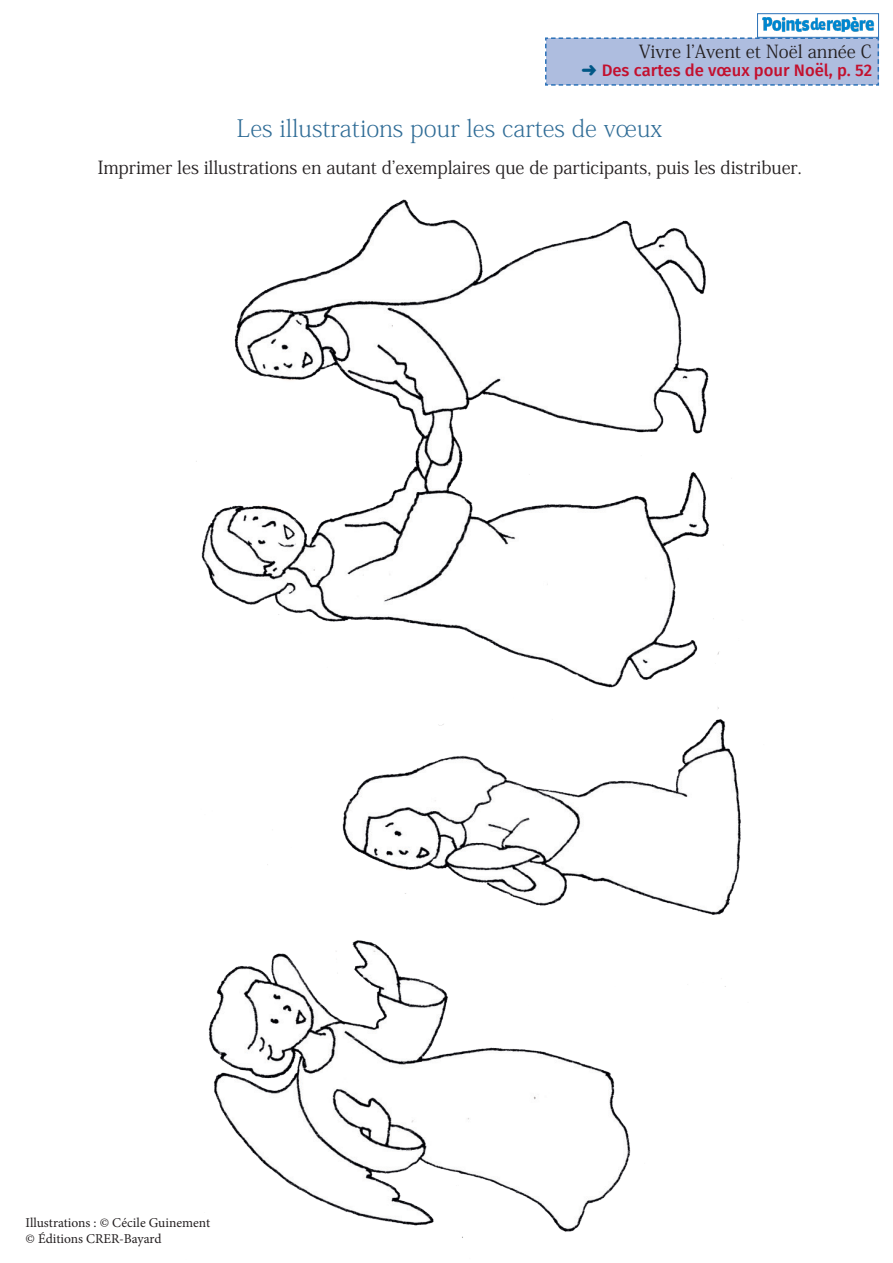
<style>
.page{position:relative;width:893px;height:1263px;background:#fff}
.page>*{position:absolute;margin:0;border:0;box-sizing:border-box;transform-origin:0 0}
.Titre_4{font:200 24px "Koz Min Pr 6 N";color:#2f6c96}
.Texte_courant{font:18px "Koz Min Pr 6 N";letter-spacing:-.005em;color:#231f20}
.t1{font:500 16.65px "Fira Sans";color:#c3102e}
.t2{font:13.5px "Minion Pro";color:#231f20}
.s1{color:#015786}
</style>
<div class="page">
<div style="left:757px;top:13px;width:122px;height:25px;border:1px solid #2c72b8"></div>
<svg style="left:545px;top:37px;width:335px;height:49px;background:#abbbde"></svg>
<img style="left:759px;top:13px;width:118px;height:33px">
<img style="left:208px;top:730px;width:533px;height:508px">
<img style="left:196px;top:199px;width:536px;height:531px">
<p class="Texte_courant" style="left:639px;top:41px;width:235px">Vivre l’Avent et Noël année C</p>
<p class="t1" style="left:582px;top:57px;width:292px"><span class="s1">➜</span> Des cartes de vœux pour Noël, p. 52</p>
<p class="Titre_4" style="left:237px;top:115px;width:427px">Les illustrations pour les cartes de vœux</p>
<p class="Texte_courant" style="left:98px;top:157px;width:705px">Imprimer les illustrations en autant d’exemplaires que de participants, puis les distribuer.</p>
<p class="t2" style="left:26px;top:1213px;width:186px">Illustrations : © Cécile Guinement</p>
<p class="t2" style="left:26px;top:1229px;width:138px">© Éditions CRER-Bayard</p>
</div>
